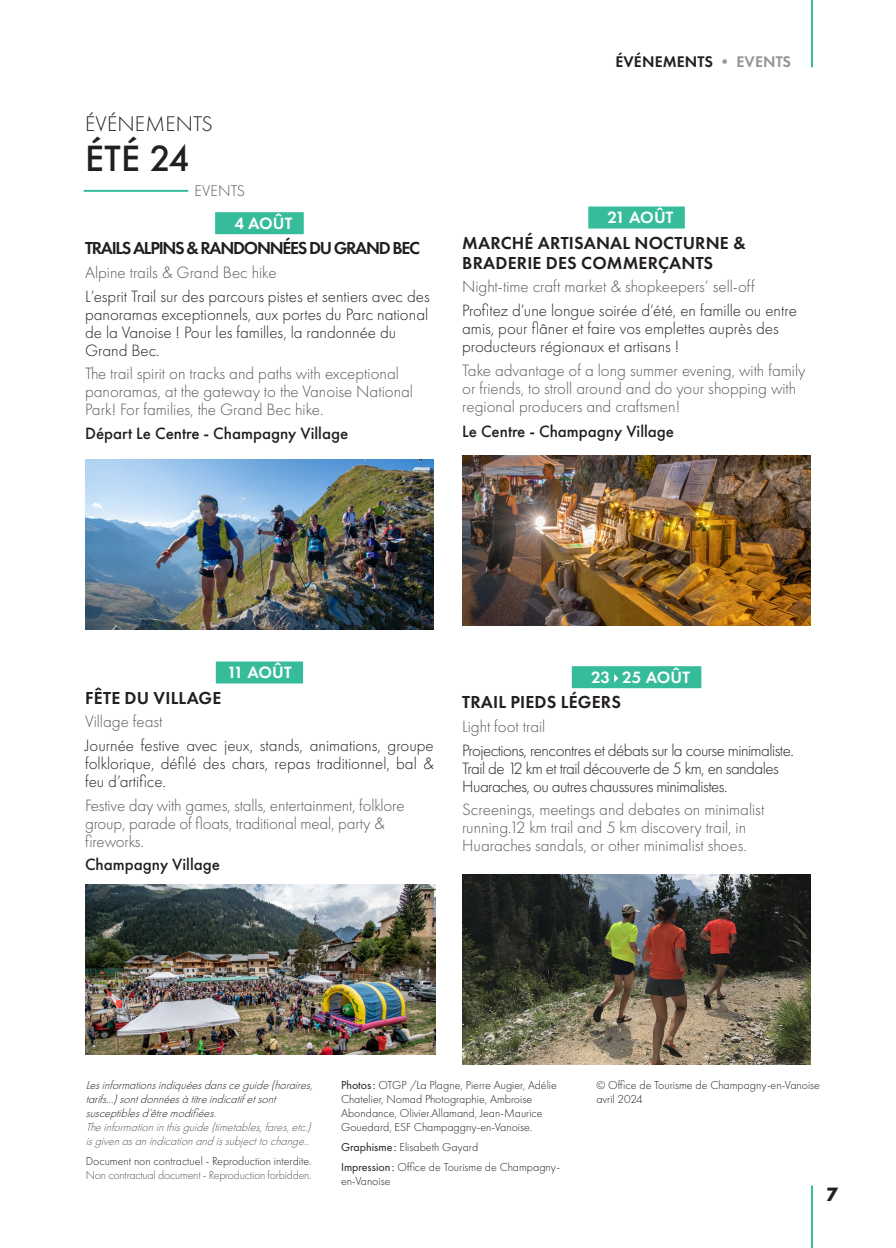
<style>
.page{position:relative;width:896px;height:1248px;background:#fff}
.page>*{position:absolute;margin:0;border:0;box-sizing:border-box;transform-origin:0 0}
.t1{font:500 38px "Futura PT";color:#231f20}
.t2{font:300 22px "Futura PT";letter-spacing:.01em;color:#231f20}
.t3{font:700 20px "Futura PT";color:#231f20}
.NOM_EVENT{font:600 18px/20px "Futura PT";letter-spacing:.01em;color:#231f20}
.NOM_EVENT-2{font:600 18px "Futura PT";letter-spacing:-.07em;color:#231f20}
.TEXTE_EVENT_ANGLAIS{font:300 17px/18px "Futura PT";color:#57585a}
.TITRE_EVENT_ANGLAIS{font:300 17px/18px "Futura PT";color:#231f20}
.TITRE_EVENT_ANGLAIS-2{font:300 17px/18px "Futura PT";letter-spacing:-.03em;color:#231f20}
.TITRE_EVENT_ANGLAIS-3{font:300 17px "Futura PT";color:#57585a}
.t4{font:500 17px "Futura PT";color:#231f20}
.TEXTE_EVENT_ANGLAIS-2{font:600 17px "Futura PT";letter-spacing:.005em;color:#fff}
.t5{font:600 16px "Futura PT";letter-spacing:.01em;color:#231f20}
.t6{font:300 16px "Futura PT";letter-spacing:.01em;color:#57585a}
.t7{font:300 12px/14px "Futura PT";color:#231f20}
.t8{font:italic 300 12px/14px "Futura PT";color:#231f20}
.t9{font:italic 300 12px/14px "Futura PT";color:#57585a}
.t10{font:300 12px "Futura PT";letter-spacing:-.02em;color:#57585a}
.s1{color:#939598}
.s2{font-weight:400}
</style>
<div class="page">
<hr style="left:84px;top:190px;width:104px;height:2px;background:#36bc9b">
<hr style="left:811px;top:1185px;width:2px;height:62px;background:#36bc9b">
<hr style="left:811px;top:0;width:2px;height:67px;background:#36bc9b">
<div style="left:588px;top:206px;width:97px;height:22px;background:#36bc9b"></div>
<div style="left:572px;top:666px;width:129px;height:22px;background:#36bc9b"></div>
<svg style="left:614px;top:674px;width:4px;height:8px"></svg>
<div style="left:215px;top:212px;width:89px;height:22px;background:#36bc9b"></div>
<div style="left:216px;top:661px;width:87px;height:22px;background:#36bc9b"></div>
<img style="left:85px;top:884px;width:351px;height:170px">
<img style="left:85px;top:459px;width:349px;height:170px">
<img style="left:462px;top:455px;width:349px;height:170px">
<img style="left:462px;top:874px;width:349px;height:190px">
<p class="t2" style="left:85px;top:111px;width:129px">ÉVÉNEMENTS</p>
<p class="t1" style="left:85px;top:136px;width:106px">ÉTÉ 24</p>
<p class="t6" style="left:195px;top:181px;width:52px">EVENTS</p>
<p class="TEXTE_EVENT_ANGLAIS-2" style="left:234px;top:212px;width:59px">4 AOÛT</p>
<p class="NOM_EVENT-2" style="left:85px;top:237px;width:336px">TRAILS ALPINS &amp; RANDONNÉES DU GRAND BEC</p>
<p class="TITRE_EVENT_ANGLAIS-3" style="left:85px;top:262px;width:193px">Alpine trails &amp; Grand Bec hike</p>
<p class="TITRE_EVENT_ANGLAIS" style="left:85px;top:287px;width:346px">L’esprit Trail sur des parcours pistes et sentiers avec des panoramas exceptionnels, aux portes du Parc national de la Vanoise ! Pour les familles, la randonnée du Grand Bec.</p>
<p class="TEXTE_EVENT_ANGLAIS" style="left:85px;top:365px;width:329px">The trail spirit on tracks and paths with exceptional panoramas, at the gateway to the Vanoise National<br>Park! For families, the Grand Bec hike.</p>
<p class="t4" style="left:85px;top:423px;width:265px">Départ Le Centre - Champagny Village</p>
<p class="t5" style="left:615px;top:52px;width:177px">ÉVÉNEMENTS <span class="s1">• EVENTS</span></p>
<p class="TEXTE_EVENT_ANGLAIS-2" style="left:607px;top:206px;width:67px">21 AOÛT</p>
<p class="NOM_EVENT" style="left:462px;top:232px;width:285px">MARCHÉ ARTISANAL NOCTURNE &amp;<br>BRADERIE DES COMMERÇANTS</p>
<p class="TITRE_EVENT_ANGLAIS-3" style="left:462px;top:277px;width:294px">Night-time craft market &amp; shopkeepers’ sell-off</p>
<p class="TITRE_EVENT_ANGLAIS" style="left:462px;top:301px;width:336px">Profitez d’une longue soirée d’été, en famille ou entre amis, pour flâner et faire vos emplettes auprès des producteurs régionaux et artisans !</p>
<p class="TEXTE_EVENT_ANGLAIS" style="left:462px;top:361px;width:345px">Take advantage of a long summer evening, with family or friends, to stroll around and do your shopping with regional producers and craftsmen!</p>
<p class="t4" style="left:462px;top:421px;width:213px">Le Centre - Champagny Village</p>
<p class="TEXTE_EVENT_ANGLAIS-2" style="left:227px;top:661px;width:66px">11 AOÛT</p>
<p class="NOM_EVENT" style="left:85px;top:687px;width:138px">FÊTE DU VILLAGE</p>
<p class="TITRE_EVENT_ANGLAIS-3" style="left:85px;top:711px;width:79px">Village feast</p>
<p class="TITRE_EVENT_ANGLAIS" style="left:85px;top:736px;width:350px;text-align:justify">Journée festive avec jeux, stands, animations, groupe folklorique, défilé des chars, repas traditionnel, bal &amp; feu d’artifice.</p>
<p class="TEXTE_EVENT_ANGLAIS" style="left:85px;top:796px;width:321px">Festive day with games, stalls, entertainment, folklore group, parade of floats, traditional meal, party &amp; fireworks.</p>
<p class="t4" style="left:85px;top:854px;width:136px">Champagny Village</p>
<p class="TEXTE_EVENT_ANGLAIS-2" style="left:591px;top:666px;width:100px">23 25 AOÛT</p>
<p class="NOM_EVENT" style="left:462px;top:692px;width:160px">TRAIL PIEDS LÉGERS</p>
<p class="TITRE_EVENT_ANGLAIS-3" style="left:462px;top:716px;width:85px">Light foot trail</p>
<p class="TITRE_EVENT_ANGLAIS-2" style="left:462px;top:741px;width:333px">Projections, rencontres et débats sur la course minimaliste.<br>Trail de 12 km et trail découverte de 5 km, en sandales<br>Huaraches, ou autres chaussures minimalistes.</p>
<p class="TEXTE_EVENT_ANGLAIS" style="left:462px;top:800px;width:304px">Screenings, meetings and debates on minimalist running.12 km trail and 5 km discovery trail, in<br>Huaraches sandals, or other minimalist shoes.</p>
<p class="t8" style="left:86px;top:1078px;width:232px">Lesinformationsindiquéesdansceguide(horaires, tarifs...)sontdonnéesàtitreindicatifetsont susceptiblesd’êtremodifiées.</p>
<p class="t9" style="left:86px;top:1120px;width:230px">Theinformationinthisguide(timetables,fares,etc.) isgivenasanindicationandissubjecttochange..</p>
<p class="t7" style="left:86px;top:1153px;width:227px">Document non contractuel - Reproduction interdite.</p>
<p class="t10" style="left:86px;top:1168px;width:227px">Non contractual document - Reproduction forbidden.</p>
<p class="t7" style="left:341px;top:1078px;width:217px"><span class="s2">Photos:</span> OTGP /La Plagne, Pierre Augier, Adélie Chatelier, Nomad Photographie, Ambroise Abondance, Olivier.Allamand, Jean-Maurice Gouedard, ESF Champaggny-en-Vanoise.</p>
<p class="t7" style="left:341px;top:1139px;width:139px"><span class="s2">Graphisme :</span> Elisabeth Gayard</p>
<p class="t7" style="left:341px;top:1159px;width:220px"><span class="s2">Impression :</span> Office de Tourisme de Champagny&shy;en-Vanoise</p>
<p class="t7" style="left:596px;top:1078px;width:225px">© Office de Tourisme de Champagny-en-Vanoise avril 2024</p>
<p class="t3" style="left:826px;top:1181px;width:13px">7</p>
</div>
